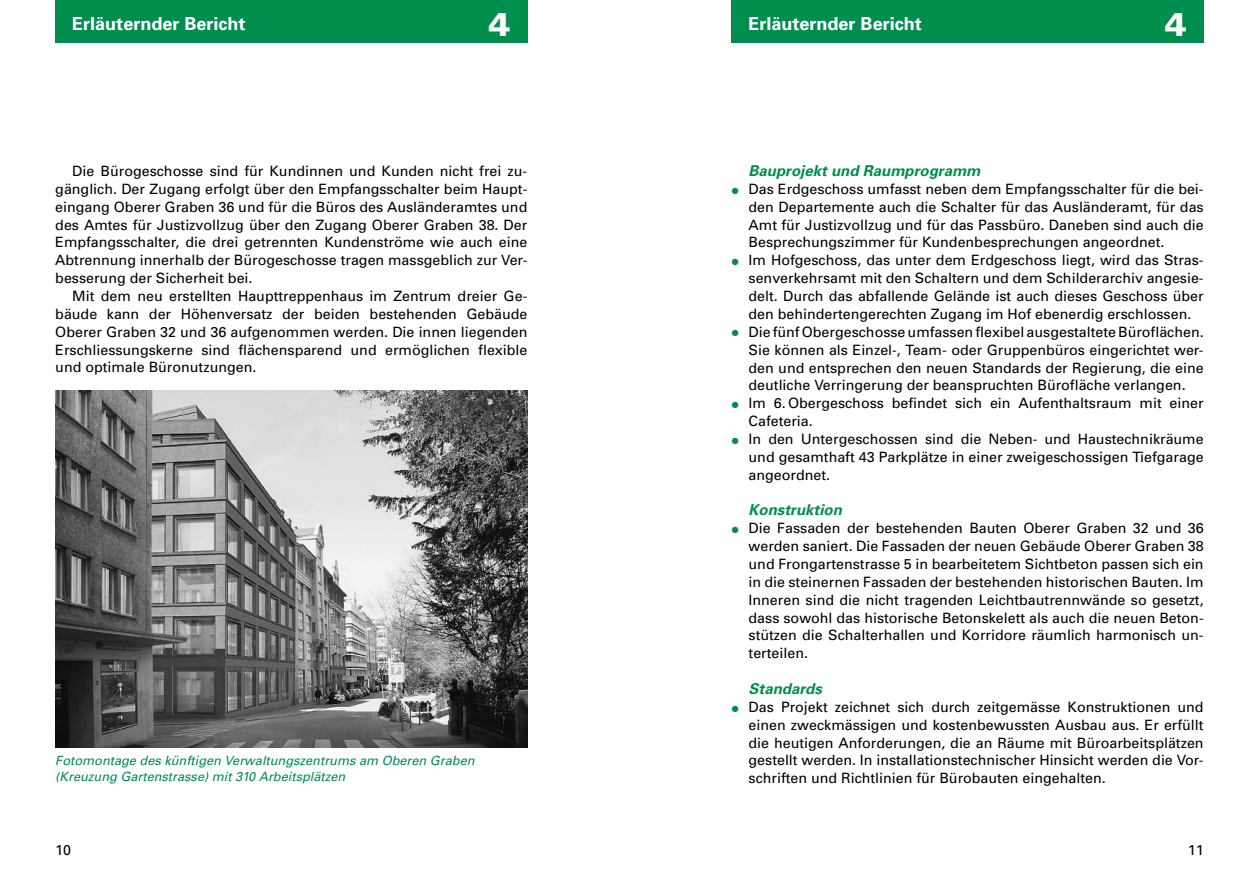
<style>
.page{position:relative;width:1259px;height:893px;background:#fff}
.page>*{position:absolute;margin:0;border:0;box-sizing:border-box;transform-origin:0 0}
.t1{font:900 33px "Univers";color:#fff}
.t2{font:700 18px "Univers";color:#fff}
.t3{font:italic 700 15px "Univers";color:#008e4f}
.t4{font:14.25px/17.9px "Univers";color:#000;text-align:justify}
.t5{font:italic 12.75px/15.9px "Univers";color:#008e4f}
.s1{font-family:"European Pi Three";font-size:9px;color:#008e4f}
</style>
<div class="page">
<div style="left:55px;top:0;width:472px;height:43px;background:#008e4f"></div>
<div style="left:731px;top:0;width:472px;height:43px;background:#008e4f"></div>
<img style="left:55px;top:390px;width:472px;height:357px">
<p class="t2" style="left:72px;top:13px;width:175px">Erläuternder Bericht</p>
<h1 class="t1" style="left:488px;top:3px;width:24px">4</h1>
<h1 class="t1" style="left:1164px;top:3px;width:24px">4</h1>
<p class="t2" style="left:748px;top:13px;width:175px">Erläuternder Bericht</p>
<p class="t4" style="left:55px;top:162px;width:474px;text-indent:17px">Die Bürogeschosse sind für Kundinnen und Kunden nicht frei zu&shy;gänglich. Der Zugang erfolgt über den Empfangsschalter beim Haupt&shy;eingang Oberer Graben 36 und für die Büros des Ausländeramtes und des Amtes für Justizvollzug über den Zugang Oberer Graben 38. Der Empfangsschalter, die drei getrennten Kundenströme wie auch eine Abtrennung innerhalb der Bürogeschosse tragen massgeblich zur Ver&shy;besserung der Sicherheit bei.</p>
<p class="t4" style="left:55px;top:287px;width:473px;text-indent:17px">Mit dem neu erstellten Haupttreppenhaus im Zentrum dreier Ge&shy;bäude kann der Höhenversatz der beiden bestehenden Gebäude Oberer Graben 32 und 36 aufgenommen werden. Die innen liegenden Erschliessungskerne sind flächensparend und ermöglichen flexible und optimale Büronutzungen.</p>
<p class="t5" style="left:55px;top:753px;width:421px">Fotomontage des künftigen Verwaltungszentrums am Oberen Graben (Kreuzung Gartenstrasse) mit 310 Arbeitsplätzen</p>
<p class="t4" style="left:55px;top:841px;width:17px">10</p>
<p class="t3" style="left:748px;top:162px;width:233px">Bauprojekt und Raumprogramm</p>
<p class="t4" style="left:731px;top:180px;width:473px"><span class="s1">P</span> Das Erdgeschoss umfasst neben dem Empfangsschalter für die bei-</p>
<p class="t4" style="left:748px;top:198px;width:457px">den Departemente auch die Schalter für das Ausländeramt, für das</p>
<p class="t4" style="left:748px;top:216px;width:456px">Amt für Justizvollzug und für das Passbüro. Daneben sind auch die</p>
<p class="t4" style="left:748px;top:234px;width:415px">Besprechungszimmer für Kundenbesprechungen angeordnet.</p>
<p class="t4" style="left:731px;top:252px;width:473px"><span class="s1">P</span> Im Hofgeschoss, das unter dem Erdgeschoss liegt, wird das Stras-</p>
<p class="t4" style="left:748px;top:269px;width:456px">senverkehrsamt mit den Schaltern und dem Schilderarchiv angesie-</p>
<p class="t4" style="left:748px;top:287px;width:456px">delt. Durch das abfallende Gelände ist auch dieses Geschoss über</p>
<p class="t4" style="left:748px;top:305px;width:442px">den behindertengerechten Zugang im Hof ebenerdig erschlossen.</p>
<p class="t4" style="left:731px;top:323px;width:471px"><span class="s1">P</span> Die fünf Obergeschosse umfassen flexibel ausgestaltete Büroflächen.</p>
<p class="t4" style="left:748px;top:341px;width:456px">Sie können als Einzel-, Team- oder Gruppenbüros eingerichtet wer-</p>
<p class="t4" style="left:748px;top:359px;width:456px">den und entsprechen den neuen Standards der Regierung, die eine</p>
<p class="t4" style="left:748px;top:377px;width:436px">deutliche Verringerung der beanspruchten Bürofläche verlangen.</p>
<p class="t4" style="left:731px;top:394px;width:473px"><span class="s1">P</span> Im 6. Obergeschoss befindet sich ein Aufenthaltsraum mit einer</p>
<p class="t4" style="left:748px;top:412px;width:63px">Cafeteria.</p>
<p class="t4" style="left:731px;top:430px;width:473px"><span class="s1">P</span> In den Untergeschossen sind die Neben- und Haustechnikräume</p>
<p class="t4" style="left:748px;top:448px;width:456px">und gesamthaft 43 Parkplätze in einer zweigeschossigen Tiefgarage</p>
<p class="t4" style="left:748px;top:466px;width:81px">angeordnet.</p>
<p class="t3" style="left:748px;top:501px;width:95px">Konstruktion</p>
<p class="t4" style="left:748px;top:519px;width:457px;text-indent:-17px"><span class="s1">P</span> Die Fassaden der bestehenden Bauten Oberer Graben 32 und 36 werden saniert. Die Fassaden der neuen Gebäude Oberer Graben 38 und Frongartenstrasse 5 in bearbeitetem Sichtbeton passen sich ein in die steinernen Fassaden der bestehenden historischen Bauten. Im Inneren sind die nicht tragenden Leichtbautrennwände so gesetzt, dass sowohl das historische Betonskelett als auch die neuen Beton&shy;stützen die Schalterhallen und Korridore räumlich harmonisch un&shy;terteilen.</p>
<p class="t3" style="left:748px;top:680px;width:75px">Standards</p>
<p class="t4" style="left:748px;top:698px;width:456px;text-indent:-17px"><span class="s1">P</span> Das Projekt zeichnet sich durch zeitgemässe Konstruktionen und einen zweckmässigen und kostenbewussten Ausbau aus. Er erfüllt die heutigen Anforderungen, die an Räume mit Büroarbeitsplätzen gestellt werden. In installationstechnischer Hinsicht werden die Vor&shy;schriften und Richtlinien für Bürobauten eingehalten.</p>
<p class="t4" style="left:1187px;top:841px;width:17px">11</p>
</div>
